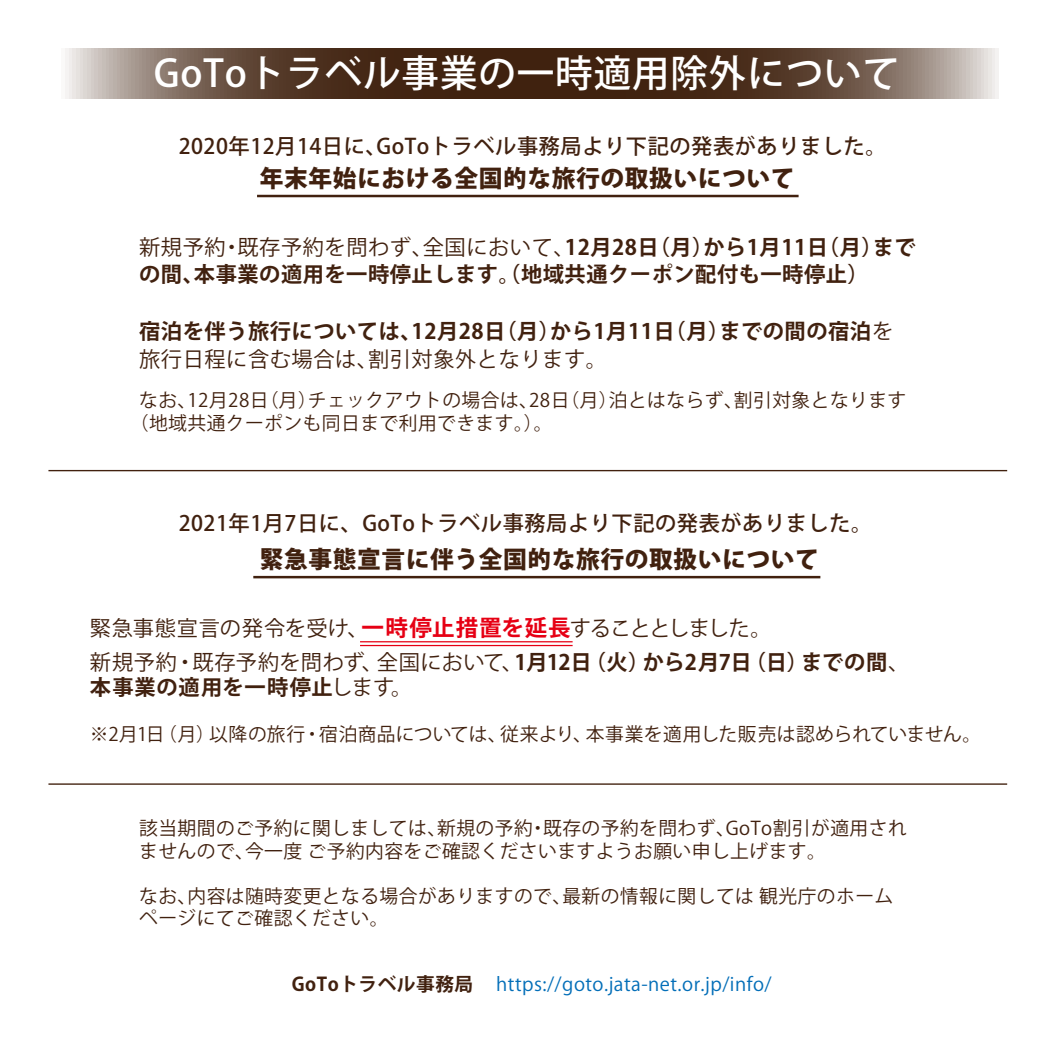
<style>
.page{position:relative;width:1053px;height:1063px;background:#fff}
.page>*{position:absolute;margin:0;border:0;box-sizing:border-box;transform-origin:0 0}
.t1{font:500 37.5px "Koz Go Pr 6 N";letter-spacing:.025em;color:#fff}
.t2{font:800 23.75px "Koz Go Pr 6 N";letter-spacing:.025em;color:#41210f}
.t3{font:700 21.25px/27.5px "Koz Go Pr 6 N";letter-spacing:.025em;color:#41210f}
.t4{font:21.25px/33.8px "Koz Go Pr 6 N";letter-spacing:.01em;color:#41210f}
.t5{font:500 21.25px "Koz Go Pr 6 N";letter-spacing:.025em;color:#41210f}
.t6{font:700 21.25px "Koz Go Pr 6 N";letter-spacing:.045em;color:#41210f}
.t7{font:18.75px/22.5px "Koz Go Pr 6 N";letter-spacing:.025em;color:#41210f}
.t8{font:18.75px "Koz Go Pr 6 N";letter-spacing:.025em;color:#036eb8}
.s1{font-weight:400}
.s2{font-weight:700;font-size:22.5px;color:#e60014}
.s3{font-weight:700}
.s4{font-weight:700;color:#41210f}
</style>
<div class="page">
<svg style="left:65px;top:49px;width:933px;height:50px;background:#674f40"></svg>
<hr style="left:257px;top:195px;width:541px;height:2px;background:#41210f">
<hr style="left:253px;top:576px;width:567px;height:2px;background:#41210f">
<hr style="left:48px;top:783px;width:959px;height:2px;background:#41210f">
<hr style="left:48px;top:470px;width:959px;height:1px;background:#41210f">
<hr style="left:360px;top:641px;width:212px;height:1px;background:#e60014">
<hr style="left:360px;top:645px;width:212px;height:1px;background:#e60014">
<h1 class="t1" style="left:154px;top:53px;width:747px">GoToトラベル事業の一時適用除外について</h1>
<p class="t5" style="left:179px;top:134px;width:709px">2020年12月14日に、GoToトラベル事務局より下記の発表がありました。</p>
<p class="t2" style="left:260px;top:165px;width:536px">年末年始における全国的な旅行の取扱いについて</p>
<p class="t3" style="left:139px;top:234px;width:778px"><span class="s1">新規予約・既存予約を問わず、全国において、</span>12月28日（月）から1月11日（月）までの間、本事業の適用を一時停止します。（地域共通クーポン配付も一時停止）</p>
<p class="t3" style="left:139px;top:318px;width:755px">宿泊を伴う旅行については、12月28日（月）から1月11日（月）までの間の宿泊<span class="s1">を旅行日程に含む場合は、割引対象外となります。</span></p>
<p class="t7" style="left:130px;top:389px;width:778px;text-indent:9px">なお、12月28日（月）チェックアウトの場合は、28日（月）泊とはならず、割引対象となります（地域共通クーポンも同日まで利用できます。）。</p>
<p class="t5" style="left:179px;top:511px;width:695px">2021年1月7日に、GoToトラベル事務局より下記の発表がありました。</p>
<p class="t2" style="left:260px;top:546px;width:560px">緊急事態宣言に伴う全国的な旅行の取扱いについて</p>
<p class="t4" style="left:90px;top:612px;width:821px">緊急事態宣言の発令を受け、<span class="s2">一時停止措置を延長</span>することとしました。<br>新規予約・既存予約を問わず、全国において、<span class="s3">1月12日（火）から2月7日（日）までの間</span>、</p>
<p class="t6" style="left:90px;top:675px;width:324px">本事業の適用を一時停止<span class="s1">します。</span></p>
<p class="t7" style="left:90px;top:723px;width:892px">※2月1日（月）以降の旅行・宿泊商品については、従来より、本事業を適用した販売は認められていません。</p>
<p class="t7" style="left:139px;top:818px;width:769px">該当期間のご予約に関しましては、新規の予約・既存の予約を問わず、GoTo割引が適用されませんので、今一度ご予約内容をご確認くださいますようお願い申し上げます。</p>
<p class="t7" style="left:139px;top:885px;width:755px">なお、内容は随時変更となる場合がありますので、最新の情報に関しては観光庁のホームページにてご確認ください。</p>
<p class="t8" style="left:292px;top:974px;width:481px"><span class="s4">GoToトラベル事務局</span> https://goto.jata-net.or.jp/info/</p>
</div>
